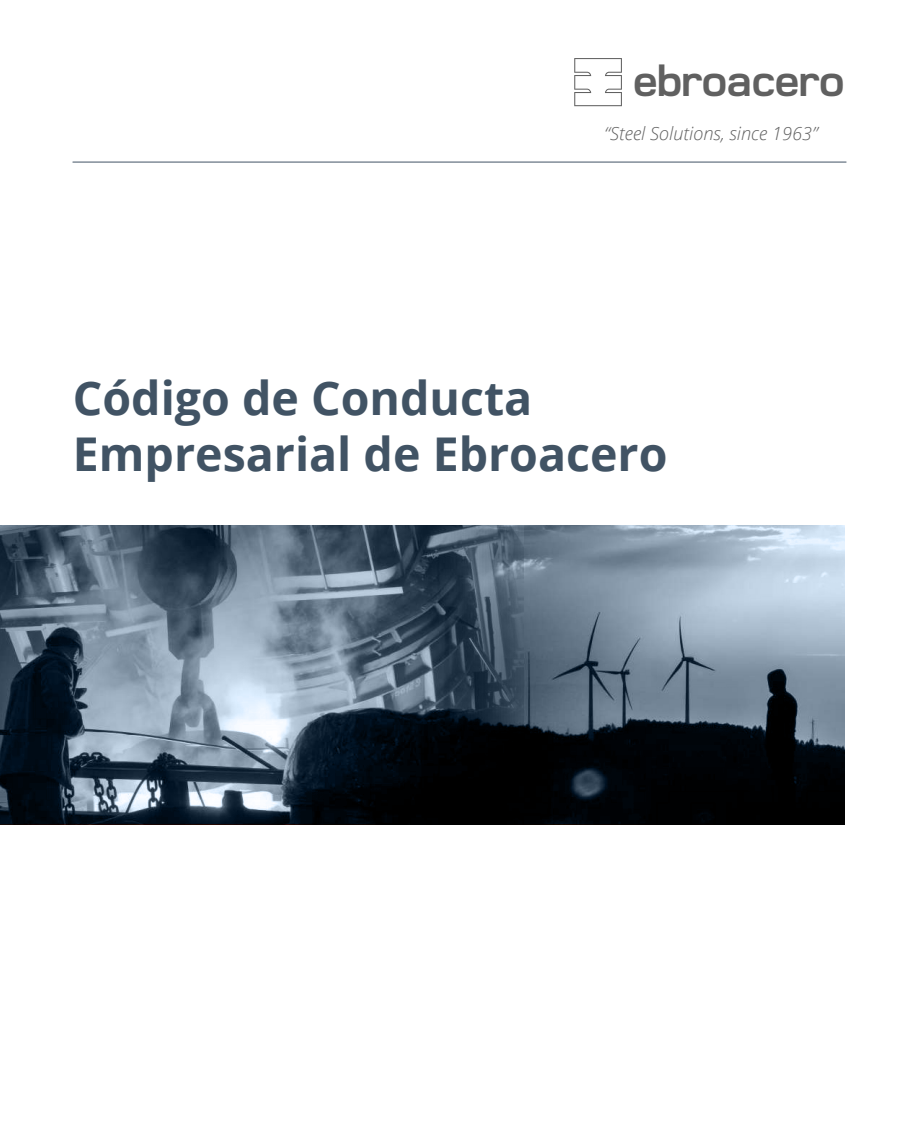
<style>
.page{position:relative;width:919px;height:1132px;background:#fff}
.page>*{position:absolute;margin:0;border:0;box-sizing:border-box;transform-origin:0 0}
.t1{font:700 46.5px/55.8px "Open Sans";color:#415364}
.t2{font:700 45.15px "Foundry Monoline";letter-spacing:-.035em;color:#606060;scale:1.05 1}
.t3{font:italic 300 18.15px "Open Sans";color:#606060}
</style>
<div class="page">
<hr style="left:73px;top:162px;width:773px;height:1px;background:#415364">
<svg style="left:574px;top:58px;width:48px;height:48px"></svg>
<img style="left:523px;top:525px;width:321px;height:298px">
<img style="left:0;top:525px;width:523px;height:298px">
<p class="t2" style="left:632px;top:56px;width:204px">ebroacero</p>
<p class="t3" style="left:604px;top:121px;width:215px">“Steel Solutions, since 1963”</p>
<p class="t1" style="left:73px;top:369px;width:596px">Código de Conducta<br>Empresarial de Ebroacero</p>
</div>
